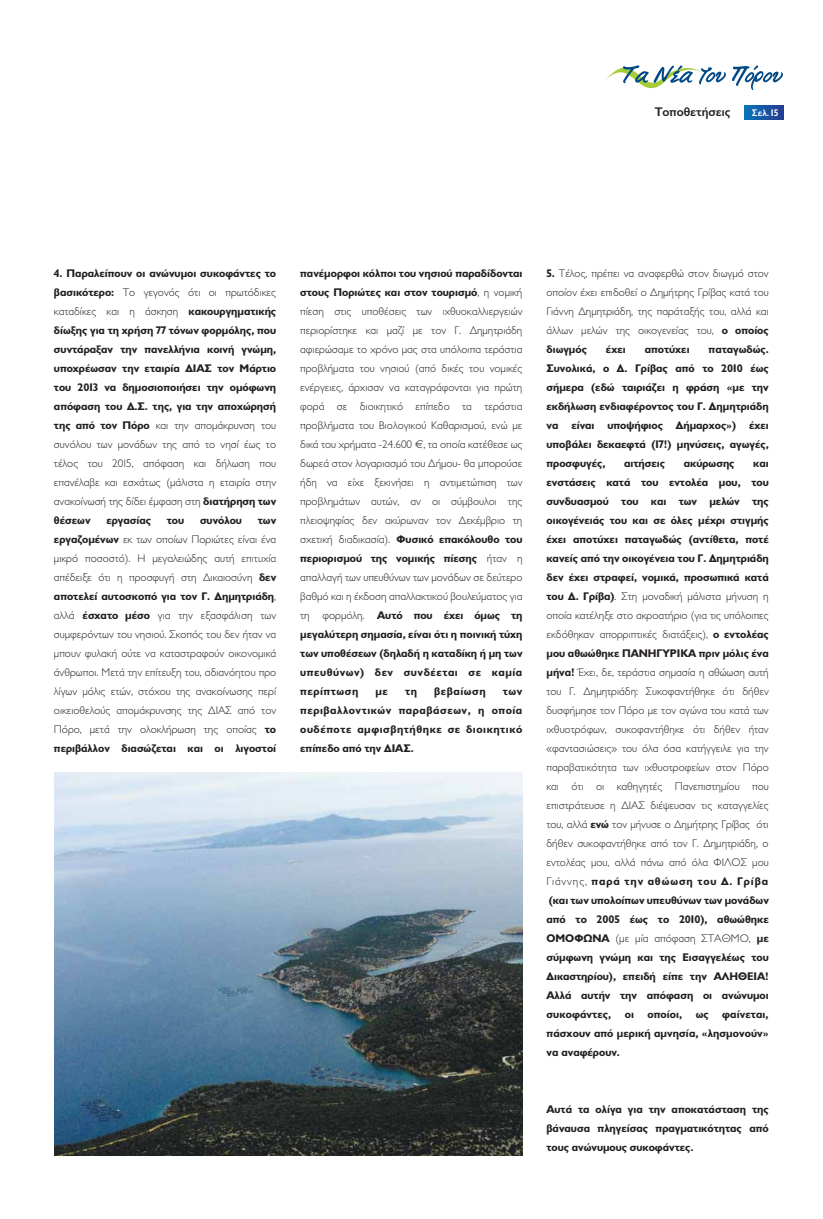
<style>
.page{position:relative;width:823px;height:1219px;background:#fff}
.page>*{position:absolute;margin:0;border:0;box-sizing:border-box;transform-origin:0 0}
.t1{font:600 12.6px "Gill Sans Hel";color:#231f20}
.t2{font:700 11.2px/19px "Gill Sans Hel";color:#231f20;text-align:justify}
.t3{font:300 11.2px/19px "Gill Sans Hel";color:#231f20;text-align:justify}
.t4{font:700 11.2px "Gill Sans Hel";letter-spacing:.05em;color:#231f20}
.t5{font:600 9.7px "Gill Sans Hel";color:#fff}
.s1{font-weight:300}
.s2{font-weight:700}
</style>
<div class="page">
<svg style="left:744px;top:105px;width:38px;height:15px"></svg>
<svg style="left:606px;top:65px;width:119px;height:24px"></svg>
<svg style="left:732px;top:66px;width:50px;height:24px"></svg>
<img style="left:54px;top:773px;width:468px;height:382px">
<p class="t1" style="left:654px;top:104px;width:77px">Τοποθετήσεις</p>
<p class="t5" style="left:751px;top:107px;width:28px">Σελ. 15</p>
<p class="t2" style="left:54px;top:264px;width:224px">4. Παραλείπουν οι ανώνυµοι συκοφάντες το βασικότερο: <span class="s1">Το γεγονός ότι οι πρωτόδικες καταδίκες και η άσκηση</span> κακουργηµατικής δίωξης για τη χρήση 77 τόνων φορµόλης, που συντάραξαν την πανελλήνια κοινή γνώµη, υποχρέωσαν την εταιρία ∆ΙΑΣ τον Μάρτιο του 2013 να δηµοσιοποιήσει την οµόφωνη απόφαση του ∆.Σ. της, για την αποχώρησή της από τον Πόρο <span class="s1">και την αποµάκρυνση του συνόλου των µονάδων της από το νησί έως το τέλος του 2015, απόφαση και δήλωση που επανέλαβε και εσχάτως (µάλιστα η εταιρία στην ανακοίνωσή της δίδει έµφαση στη</span> διατήρηση των θέσεων</p>
<p class="t2" style="left:106px;top:511px;width:46px">εργασίας</p>
<p class="t2" style="left:167px;top:511px;width:19px">του</p>
<p class="t2" style="left:200px;top:511px;width:43px">συνόλου</p>
<p class="t3" style="left:54px;top:511px;width:224px;text-indent:204px"><span class="s2">των εργαζοµένων</span> εκ των οποίων Ποριώτες είναι ένα µικρό ποσοστό). Η µεγαλειώδης αυτή επιτυχία απέδειξε ότι η προσφυγή στη ∆ικαιοσύνη <span class="s2">δεν αποτελεί αυτοσκοπό για τον Γ. ∆ηµητριάδη</span>, αλλά <span class="s2">έσχατο µέσο</span> για την εξασφάλιση των συµφερόντων του νησιού. Σκοπός του δεν ήταν να µπουν φυλακή ούτε να καταστραφούν οικονοµικά άνθρωποι. Μετά την επίτευξη του, αδιανόητου προ λίγων µόλις ετών, στόχου της ανακοίνωσης περί οικειοθελούς αποµάκρυνσης της ∆ΙΑΣ από τον Πόρο, µετά την ολοκλήρωση της οποίας <span class="s2">το περιβάλλον διασώζεται και οι λιγοστοί</span></p>
<p class="t3" style="left:300px;top:264px;width:224px"><span class="s2">πανέµορφοι κόλποι του νησιού παραδίδονται στους Ποριώτες και στον τουρισµό</span>, η νοµική πίεση στις υποθέσεις των ιχθυοκαλλιεργειών περιορίστηκε και µαζί µε τον Γ. ∆ηµητριάδη αφιερώσαµε το χρόνο µας στα υπόλοιπα τεράστια προβλήµατα του νησιού (από δικές του νοµικές ενέργειες, άρχισαν να καταγράφονται για πρώτη φορά σε διοικητικό επίπεδο τα τεράστια προβλήµατα του Βιολογικού Καθαρισµού, ενώ µε δικά του χρήµατα -24.600 €, τα οποία κατέθεσε ως δωρεά στον λογαριασµό του ∆ήµου- θα µπορούσε ήδη να είχε ξεκινήσει η αντιµετώπιση των προβληµάτων αυτών, αν οι σύµβουλοι της πλειοψηφίας δεν ακύρωναν τον ∆εκέµβριο τη σχετική διαδικασία). <span class="s2">Φυσικό επακόλουθο του περιορισµού της νοµικής πίεσης</span> ήταν η απαλλαγή των υπευθύνων των µονάδων σε δεύτερο βαθµό και η έκδοση απαλλακτικού βουλεύµατος για τη φορµόλη. <span class="s2">Αυτό που έχει όµως τη µεγαλύτερη σηµασία, είναι ότι η ποινική τύχη των υποθέσεων (δηλαδή η καταδίκη ή µη των υπευθύνων) δεν συνδέεται σε καµία περίπτωση</span></p>
<p class="t2" style="left:375px;top:682px;width:14px">µε</p>
<p class="t2" style="left:405px;top:682px;width:13px">τη</p>
<p class="t4" style="left:434px;top:686px;width:53px">βεβαίωση</p>
<p class="t2" style="left:300px;top:682px;width:223px;text-indent:202px">των περιβαλλοντικών παραβάσεων, η οποία ουδέποτε αµφισβητήθηκε σε διοικητικό επίπεδο από την ∆ΙΑΣ.</p>
<p class="t3" style="left:546px;top:264px;width:224px"><span class="s2">5.</span> Τέλος, πρέπει να αναφερθώ στον διωγµό στον οποίον έχει επιδοθεί ο ∆ηµήτρης Γρίβας κατά του Γιάννη ∆ηµητριάδη, της παράταξής του, αλλά και άλλων µελών της οικογενείας του, <span class="s2">ο οποίος διωγµός</span></p>
<p class="t2" style="left:546px;top:340px;width:224px;text-indent:162px">παταγωδώς.<br>Συνολικά, ο ∆. Γρίβας από το 2010 έως σήµερα (εδώ ταιριάζει η φράση «µε την εκδήλωση ενδιαφέροντος του Γ. ∆ηµητριάδη να είναι υποψήφιος ∆ήµαρχος») έχει υποβάλει δεκαεφτά (17!) µηνύσεις, αγωγές, προσφυγές,</p>
<p class="t2" style="left:605px;top:340px;width:21px">έχει</p>
<p class="t2" style="left:644px;top:340px;width:46px">αποτύχει</p>
<p class="t2" style="left:623px;top:454px;width:42px">αιτήσεις</p>
<p class="t2" style="left:683px;top:454px;width:52px">ακύρωσης</p>
<p class="t2" style="left:546px;top:454px;width:224px;text-indent:207px">και ενστάσεις κατά του εντολέα µου, του συνδυασµού του και των µελών της οικογένειάς του και σε όλες µέχρι στιγµής έχει αποτύχει παταγωδώς (αντίθετα, ποτέ κανείς από την οικογένεια του Γ. ∆ηµητριάδη δεν έχει στραφεί, νοµικά, προσωπικά κατά του ∆. Γρίβα)<span class="s1">. Στη µοναδική µάλιστα µήνυση η οποία κατέληξε στο ακροατήριο (για τις υπόλοιπες εκδόθηκαν απορριπτικές διατάξεις),</span> ο εντολέας µου αθωώθηκε ΠΑΝΗΓΥΡΙΚΑ πριν µόλις ένα µήνα! <span class="s1">Έχει, δε, τεράστια σηµασία η αθώωση αυτή του Γ. ∆ηµητριάδη: Συκοφαντήθηκε ότι δήθεν δυσφήµησε τον Πόρο µε τον αγώνα του κατά των ιχθυοτρόφων, συκοφαντήθηκε ότι δήθεν ήταν «φαντασιώσεις» του όλα όσα κατήγγειλε για την παραβατικότητα των ιχθυοτροφείων στον Πόρο και ότι οι καθηγητές Πανεπιστηµίου που επιστράτευσε η ∆ΙΑΣ διέψευσαν τις καταγγελίες του, αλλά</span> ενώ <span class="s1">τον µήνυσε ο ∆ηµήτρης Γρίβας ότι δήθεν συκοφαντήθηκε από τον Γ. ∆ηµητριάδη, ο εντολέας µου, αλλά πάνω από όλα ΦΙΛΟΣ µου Γιάννης,</span> παρά την αθώωση του ∆. Γρίβα (και των υπολοίπων υπευθύνων των µονάδων από το 2005 έως το 2010), αθωώθηκε ΟΜΟΦΩΝΑ <span class="s1">(µε µία απόφαση ΣΤΑΘΜΟ,</span> µε σύµφωνη γνώµη και της Εισαγγελέως του ∆ικαστηρίου), επειδή είπε την ΑΛΗΘΕΙΑ!<br>Αλλά αυτήν την απόφαση οι ανώνυµοι συκοφάντες, οι οποίοι, ως φαίνεται, πάσχουν από µερική αµνησία, «λησµονούν» να αναφέρουν.</p>
<p class="t2" style="left:546px;top:1100px;width:223px">Αυτά τα ολίγα για την αποκατάσταση της βάναυσα πληγείσας πραγµατικότητας από τους ανώνυµους συκοφάντες.</p>
</div>
